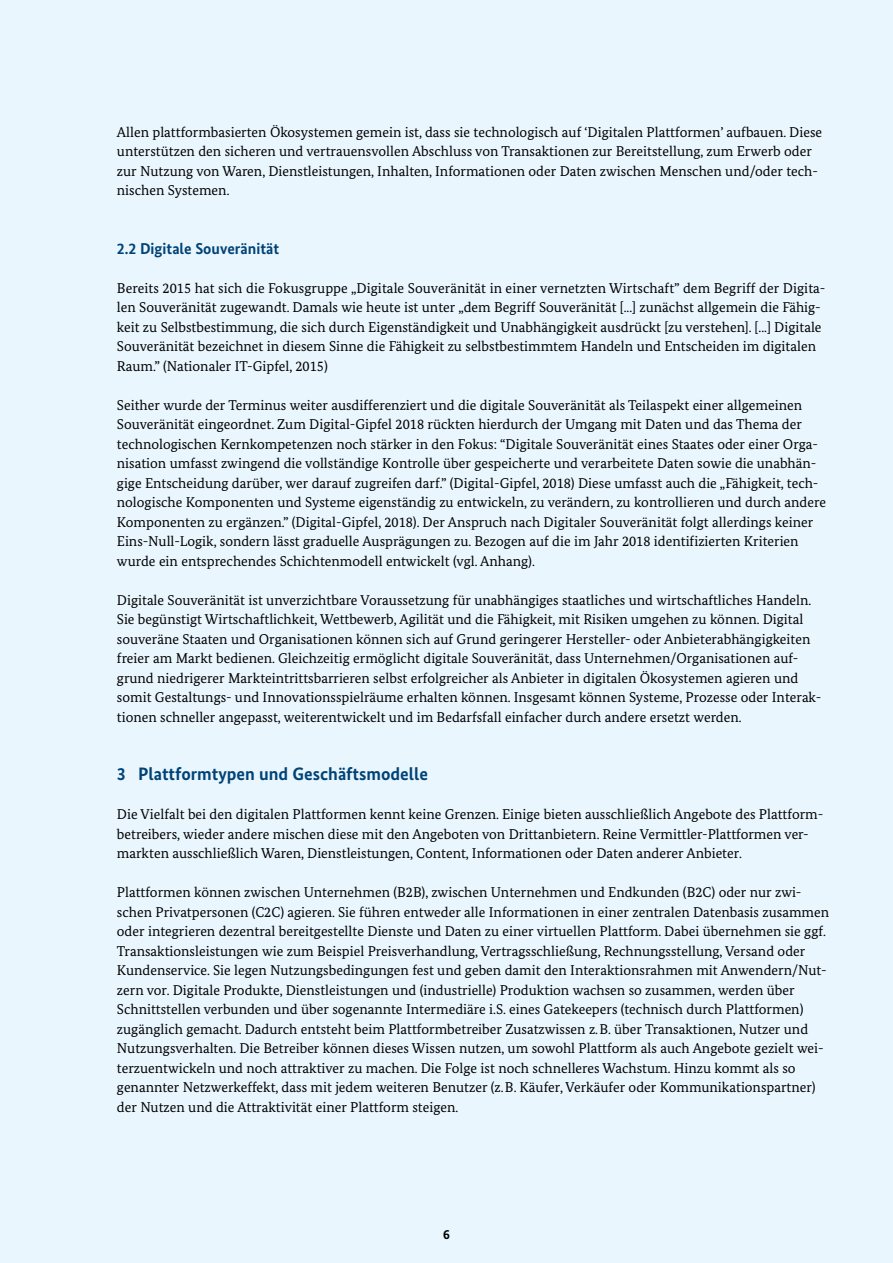
<style>
.page{position:relative;width:893px;height:1263px;background:#eaf6fe}
.page>*{position:absolute;margin:0;border:0;box-sizing:border-box;transform-origin:0 0}
.t1{font:700 18px "Bundes Sans";color:#004377}
.t2{font:700 15.75px "Bundes Sans";color:#004377}
.t3{font:14.25px/19.5px "Bundes Serif";color:#000}
.t4{font:700 13.5px "Bundes Sans";color:#000}
</style>
<div class="page">
<p class="t3" style="left:117px;top:122px;width:707px">Allen plattformbasierten Ökosystemen gemein ist, dass sie technologisch auf ‘Digitalen Plattformen’ aufbauen. Diese unterstützen den sicheren und vertrauensvollen Abschluss von Transaktionen zur Bereitstellung, zum Erwerb oder zur Nutzung von Waren, Dienstleistungen, Inhalten, Informationen oder Daten zwischen Menschen und/oder tech&shy;nischen Systemen.</p>
<h4 class="t2" style="left:117px;top:238px;width:164px">2.2 Digitale Souveränität</h4>
<p class="t3" style="left:117px;top:278px;width:710px">Bereits 2015 hat sich die Fokusgruppe „Digitale Souveränität in einer vernetzten Wirtschaft” dem Begriff der Digita&shy;len Souveränität zugewandt. Damals wie heute ist unter „dem Begriff Souveränität [...] zunächst allgemein die Fähig&shy;keit zu Selbstbestimmung, die sich durch Eigenständigkeit und Unabhängigkeit ausdrückt [zu verstehen]. [...] Digitale Souveränität bezeichnet in diesem Sinne die Fähigkeit zu selbstbestimmtem Handeln und Entscheiden im digitalen Raum.” (Nationaler IT-Gipfel, 2015)</p>
<p class="t3" style="left:117px;top:395px;width:711px">Seither wurde der Terminus weiter ausdifferenziert und die digitale Souveränität als Teilaspekt einer allgemeinen Souveränität eingeordnet. Zum Digital-Gipfel 2018 rückten hierdurch der Umgang mit Daten und das Thema der technologischen Kernkompetenzen noch stärker in den Fokus: “Digitale Souveränität eines Staates oder einer Orga&shy;nisation umfasst zwingend die vollständige Kontrolle über gespeicherte und verarbeitete Daten sowie die unabhän&shy;gige Entscheidung darüber, wer darauf zugreifen darf.” (Digital-Gipfel, 2018) Diese umfasst auch die „Fähigkeit, tech&shy;nologische Komponenten und Systeme eigenständig zu entwickeln, zu verändern, zu kontrollieren und durch andere Komponenten zu ergänzen.” (Digital-Gipfel, 2018). Der Anspruch nach Digitaler Souveränität folgt allerdings keiner Eins-Null-Logik, sondern lässt graduelle Ausprägungen zu. Bezogen auf die im Jahr 2018 identifizierten Kriterien wurde ein entsprechendes Schichtenmodell entwickelt (vgl. Anhang).</p>
<p class="t3" style="left:117px;top:590px;width:706px">Digitale Souveränität ist unverzichtbare Voraussetzung für unabhängiges staatliches und wirtschaftliches Handeln.<br>Sie begünstigt Wirtschaftlichkeit, Wettbewerb, Agilität und die Fähigkeit, mit Risiken umgehen zu können. Digital souveräne Staaten und Organisationen können sich auf Grund geringerer Hersteller- oder Anbieterabhängigkeiten freier am Markt bedienen. Gleichzeitig ermöglicht digitale Souveränität, dass Unternehmen/Organisationen auf&shy;grund niedrigerer Markteintrittsbarrieren selbst erfolgreicher als Anbieter in digitalen Ökosystemen agieren und somit Gestaltungs- und Innovationsspielräume erhalten können. Insgesamt können Systeme, Prozesse oder Interak&shy;tionen schneller angepasst, weiterentwickelt und im Bedarfsfall einfacher durch andere ersetzt werden.</p>
<h3 class="t1" style="left:117px;top:763px;width:313px">3 Plattformtypen und Geschäftsmodelle</h3>
<p class="t3" style="left:117px;top:804px;width:708px">Die Vielfalt bei den digitalen Plattformen kennt keine Grenzen. Einige bieten ausschließlich Angebote des Plattform&shy;betreibers, wieder andere mischen diese mit den Angeboten von Drittanbietern. Reine Vermittler-Plattformen ver&shy;markten ausschließlich Waren, Dienstleistungen, Content, Informationen oder Daten anderer Anbieter.</p>
<p class="t3" style="left:117px;top:882px;width:714px">Plattformen können zwischen Unternehmen (B2B), zwischen Unternehmen und Endkunden (B2C) oder nur zwi&shy;schen Privatpersonen (C2C) agieren. Sie führen entweder alle Informationen in einer zentralen Datenbasis zusammen oder integrieren dezentral bereitgestellte Dienste und Daten zu einer virtuellen Plattform. Dabei übernehmen sie ggf.<br>Transaktionsleistungen wie zum Beispiel Preisverhandlung, Vertragsschließung, Rechnungsstellung, Versand oder Kundenservice. Sie legen Nutzungsbedingungen fest und geben damit den Interaktionsrahmen mit Anwendern/Nut&shy;zern vor. Digitale Produkte, Dienstleistungen und (industrielle) Produktion wachsen so zusammen, werden über Schnittstellen verbunden und über sogenannte Intermediäre i.S. eines Gatekeepers (technisch durch Plattformen) zugänglich gemacht. Dadurch entsteht beim Plattformbetreiber Zusatzwissen z.B. über Transaktionen, Nutzer und Nutzungsverhalten. Die Betreiber können dieses Wissen nutzen, um sowohl Plattform als auch Angebote gezielt wei&shy;terzuentwickeln und noch attraktiver zu machen. Die Folge ist noch schnelleres Wachstum. Hinzu kommt als so genannter Netzwerkeffekt, dass mit jedem weiteren Benutzer (z.B. Käufer, Verkäufer oder Kommunikationspartner) der Nutzen und die Attraktivität einer Plattform steigen.</p>
<p class="t4" style="left:443px;top:1226px;width:8px">6</p>
</div>
